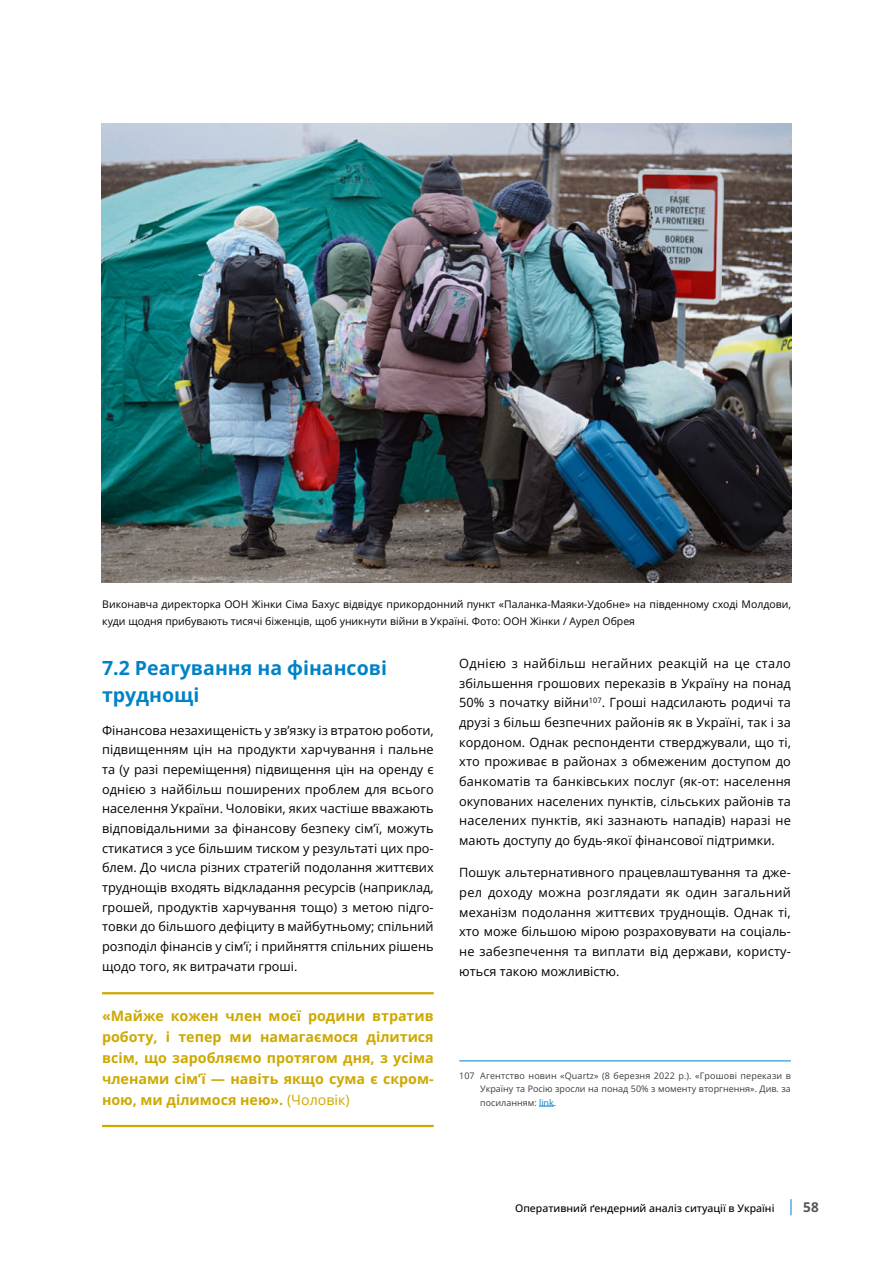
<style>
.page{position:relative;width:893px;height:1263px;background:#fff}
.page>*{position:absolute;margin:0;border:0;box-sizing:border-box;transform-origin:0 0}
.t1{font:700 19.5px/27px "Open Sans";color:#0082c7}
.t2{font:700 14.25px/21px "Open Sans";color:#cea900;text-align:justify}
.t3{font:700 13.5px "Open Sans";color:#575756}
.t4{font:12.75px/19.6px "Open Sans";letter-spacing:.005em;color:#000;text-align:justify}
.t5{font:10.5px/16.5px "Open Sans";color:#000}
.t6{font:500 10.5px "Open Sans";color:#000}
.t7{font:9px/13.5px "Open Sans";color:#3c3c3b;text-align:justify}
.s1{font-weight:400}
.s2{color:#0082c7}
</style>
<div class="page">
<svg style="left:791px;top:1199px;width:1px;height:16px"></svg>
<hr style="left:102px;top:992px;width:332px;height:2px;background:#cea900">
<hr style="left:102px;top:1125px;width:332px;height:2px;background:#cea900">
<hr style="left:459px;top:1060px;width:332px;height:1px;background:#0082c7">
<svg style="left:539px;top:1106px;width:15px;height:1px"></svg>
<img style="left:102px;top:123px;width:689px;height:460px">
<p class="t5" style="left:102px;top:596px;width:690px">Виконавча директорка ООН Жінки Сіма Бахус відвідує прикордонний пункт «Паланка-Маяки-Удобне» на південному сході Молдови, куди щодня прибувають тисячі біженців, щоб уникнути війни в Україні. Фото: ООН Жінки / Аурел Обрея</p>
<h1 class="t1" style="left:102px;top:654px;width:286px">7.2 Реагування на фінансові труднощі</h1>
<p class="t4" style="left:102px;top:720px;width:333px">Фінансова незахищеність у зв’язку із втратою роботи, підвищенням цін на продукти харчування і пальне та (у разі переміщення) підвищення цін на оренду є однією з найбільш поширених проблем для всього населення України. Чоловіки, яких частіше вважають відповідальними за фінансову безпеку сім’ї, можуть стикатися з усе більшим тиском у результаті цих про&shy;блем. До числа різних стратегій подолання життєвих труднощів входять відкладання ресурсів (наприклад, грошей, продуктів харчування тощо) з метою підго&shy;товки до більшого дефіциту в майбутньому; спільний розподіл фінансів у сім’ї; і прийняття спільних рішень щодо того, як витрачати гроші.</p>
<p class="t2" style="left:102px;top:1005px;width:333px">«Майже кожен член моєї родини втратив роботу, і тепер ми намагаємося ділитися всім, що заробляємо протягом дня, з усіма членами сім’ї — навіть якщо сума є скром&shy;ною, ми ділимося нею». <span class="s1">(Чоловік)</span></p>
<p class="t4" style="left:459px;top:653px;width:333px">Однією з найбільш негайних реакцій на це стало збільшення грошових переказів в Україну на понад 50% з початку війни<sup>107</sup>. Гроші надсилають родичі та друзі з більш безпечних районів як в Україні, так і за кордоном. Однак респонденти стверджували, що ті, хто проживає в районах з обмеженим доступом до банкоматів та банківських послуг (як-от: населення окупованих населених пунктів, сільських районів та населених пунктів, які зазнають нападів) наразі не мають доступу до будь-якої фінансової підтримки.</p>
<p class="t4" style="left:459px;top:863px;width:333px">Пошук альтернативного працевлаштування та дже&shy;рел доходу можна розглядати як один загальний механізм подолання життєвих труднощів. Однак ті, хто може більшою мірою розраховувати на соціаль&shy;не забезпечення та виплати від держави, користу&shy;ються такою можливістю.</p>
<p class="t7" style="left:480px;top:1068px;width:312px;text-indent:-21px">107 Агентство новин «Quartz» (8 березня 2022 р.). «Грошові перекази в Україну та Росію зросли на понад 50% з моменту вторгнення». Див. за посиланням: <span class="s2">link</span>.</p>
<p class="t6" style="left:515px;top:1201px;width:261px">Оперативний ґендерний аналіз ситуації в Україні</p>
<p class="t3" style="left:803px;top:1202px;width:17px">58</p>
</div>
